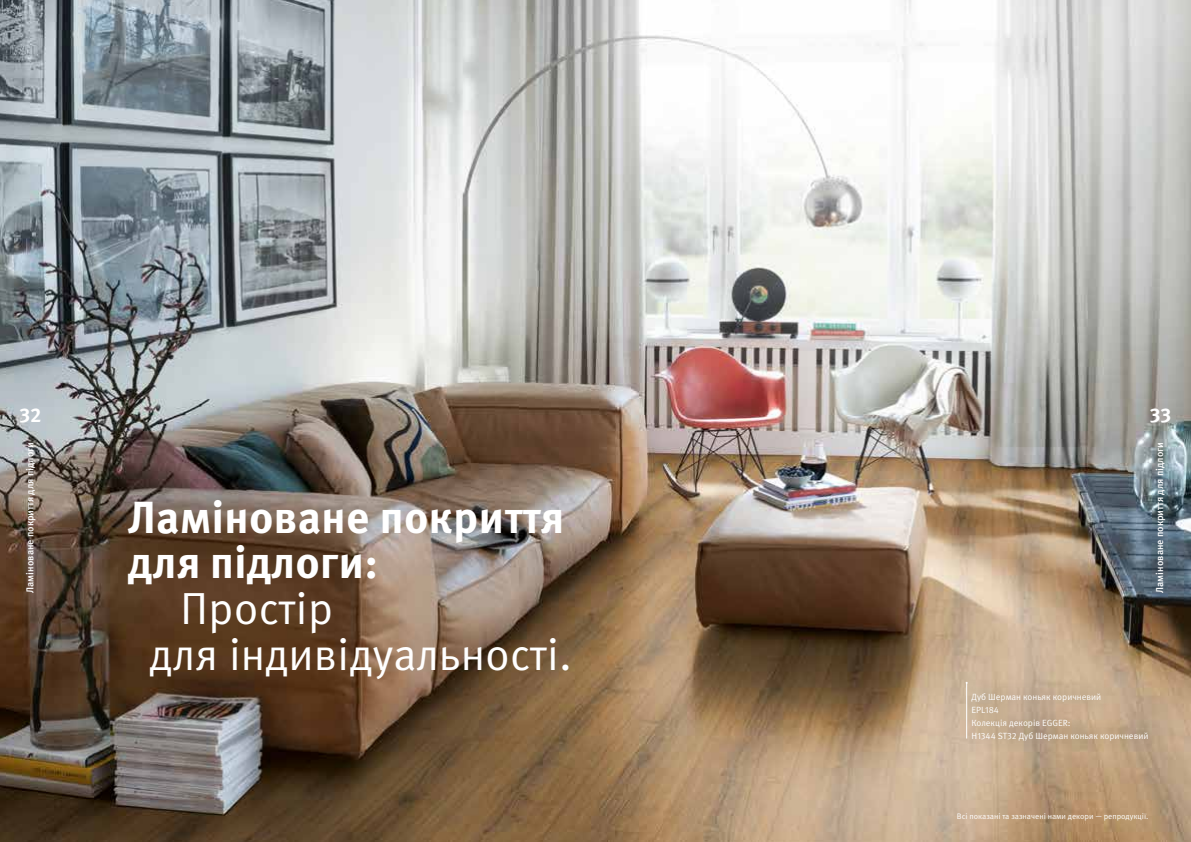
<style>
.page{position:relative;width:1191px;height:842px;background:#fff}
.page>*{position:absolute;margin:0;border:0;box-sizing:border-box;transform-origin:0 0}
.t1{font:700 45px/45.5px "Meta Pro";color:#fff}
.t2{font:45px/45.5px "Meta Pro";color:#fff}
.t3{font:700 20px "Meta Pro";color:#fff}
.t4{font:500 10px "Meta Pro";color:#fff}
.t5{font:9px/13px "Meta Pro";color:#fff}
.t6{font:8px "Meta Pro";color:#fff}
</style>
<div class="page">
<img style="left:0;top:0;width:1191px;height:842px">
<div style="left:957px;top:678px;width:205px;height:77px;background:#000;opacity:.5"></div>
<hr style="left:966px;top:683px;width:1px;height:55px;background:#fff">
<h2 class="t3" style="left:19px;top:400px;width:24px">32</h2>
<h2 class="t3" style="left:1149px;top:400px;width:23px">33</h2>
<p class="t4" style="left:24px;top:593px;width:152px;rotate:-90deg">Ламіноване покриття для підлоги</p>
<h1 class="t1" style="left:128px;top:492px;width:437px">Ламіноване покриття для підлоги:</h1>
<h1 class="t2" style="left:149px;top:586px;width:424px;text-indent:31px">Простір<br>для індивідуальності.</h1>
<p class="t4" style="left:1153px;top:593px;width:152px;rotate:-90deg">Ламіноване покриття для підлоги</p>
<p class="t5" style="left:971px;top:690px;width:178px">Дуб Шерман коньяк коричневий<br>EPL184<br>Колекція декорів EGGER:<br>H1344 ST32 Дуб Шерман коньяк коричневий</p>
<p class="t6" style="left:957px;top:811px;width:193px">Всі показані та зазначені нами декори — репродукції.</p>
</div>
